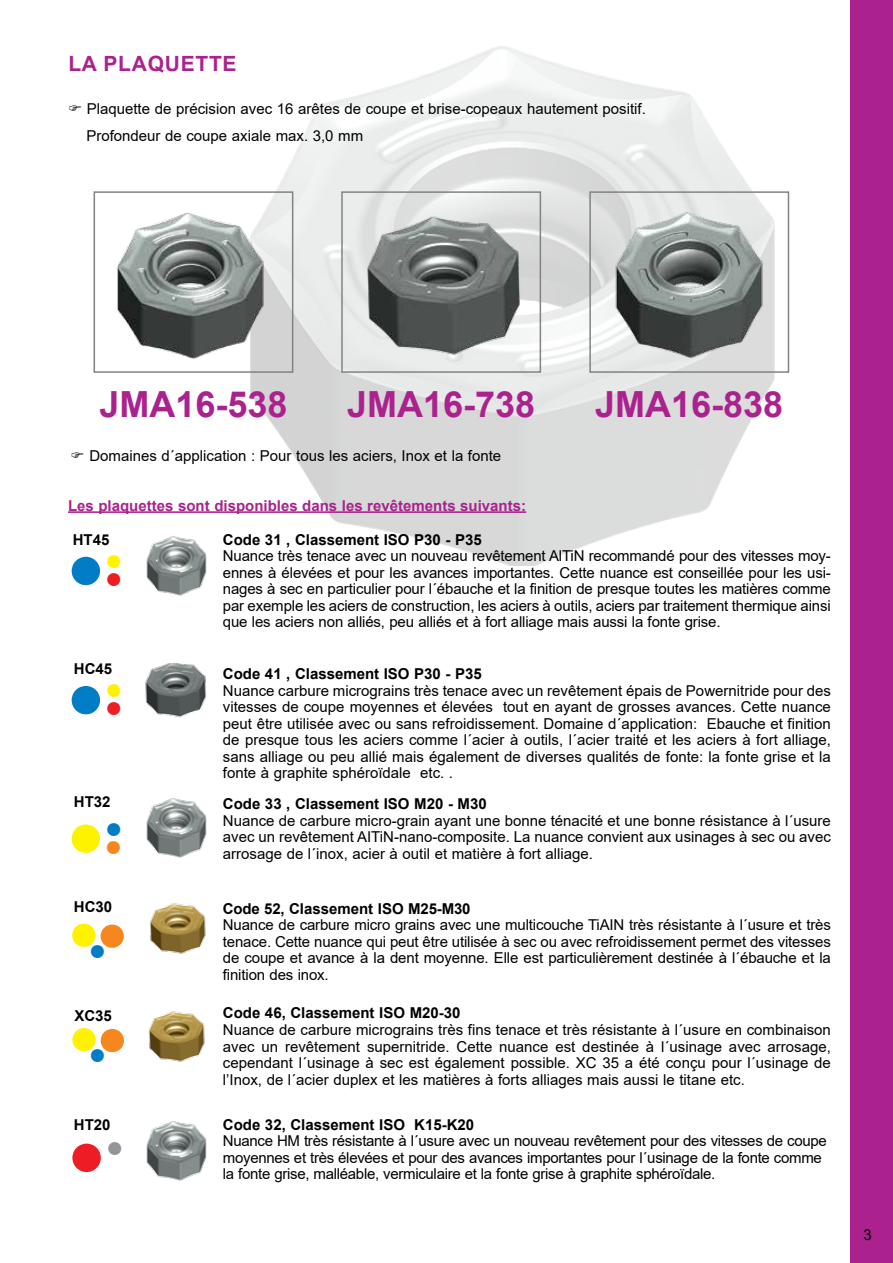
<style>
.page{position:relative;width:893px;height:1263px;background:#fff}
.page>*{position:absolute;margin:0;border:0;box-sizing:border-box;transform-origin:0 0}
.t1{font:66px "Arial";color:#007dc5}
.t2{font:66px "Arial";color:#fff200}
.t3{font:66px "Arial";color:#ed1d24}
.t4{font:54px "Arial";color:#fff200}
.t5{font:700 36px "Arial";color:#ab218e}
.t6{font:30px "Arial";color:#ed1d24}
.t7{font:30px "Arial";color:#f6871f}
.t8{font:700 21px "Arial";letter-spacing:.035em;color:#ab218e}
.t9{font:15px/16.5px "Arial";letter-spacing:-.01em;color:#000;text-align:justify}
.t10{font:700 15px "Arial";color:#000}
.t11{font:700 15px "Arial";color:#ab218e}
.s1{color:#f6871f}
</style>
<div class="page">
<div style="left:850px;top:0;width:43px;height:1263px;background:#ab218e"></div>
<img style="left:250px;top:46px;width:540px;height:519px">
<img style="left:117px;top:198px;width:165px;height:172px">
<div style="left:94px;top:191px;width:199px;height:182px;border:2px solid #808285"></div>
<img style="left:146px;top:536px;width:61px;height:60px">
<img style="left:146px;top:798px;width:61px;height:60px">
<img style="left:146px;top:1121px;width:61px;height:60px">
<img style="left:596px;top:194px;width:187px;height:176px">
<div style="left:589px;top:191px;width:200px;height:182px;border:2px solid #808285"></div>
<img style="left:354px;top:194px;width:179px;height:176px">
<div style="left:341px;top:191px;width:200px;height:182px;border:2px solid #808285"></div>
<img style="left:145px;top:663px;width:62px;height:55px">
<img style="left:149px;top:903px;width:57px;height:51px">
<img style="left:148px;top:1011px;width:57px;height:51px">
<hr style="left:68px;top:511px;width:458px;height:2px;background:#ab218e">
<h3 class="t8" style="left:68px;top:49px;width:170px">LA PLAQUETTE</h3>
<p class="t9" style="left:86px;top:96px;width:561px;line-height:27px">Plaquette de précision avec 16 arêtes de coupe et brise-copeaux hautement positif.<br>Profondeur de coupe axiale max. 3,0 mm</p>
<h3 class="t5" style="left:99px;top:378px;width:190px">JMA16-538</h3>
<h3 class="t5" style="left:347px;top:378px;width:190px">JMA16-738</h3>
<h3 class="t5" style="left:595px;top:378px;width:190px">JMA16-838</h3>
<p class="t9" style="left:89px;top:447px;width:413px">Domaines d´application : Pour tous les aciers, Inox et la fonte</p>
<p class="t11" style="left:68px;top:495px;width:460px">Les plaquettes sont disponibles dans les revêtements suivants:</p>
<p class="t10" style="left:73px;top:529px;width:38px">HT45</p>
<h1 class="t1" style="left:66px;top:521px;width:59px">●<sup>●</sup></h1>
<h3 class="t6" style="left:105px;top:557px;width:20px">●</h3>
<p class="t10" style="left:74px;top:658px;width:40px">HC45</p>
<h1 class="t1" style="left:66px;top:650px;width:59px">●<sup>●</sup></h1>
<h3 class="t6" style="left:105px;top:686px;width:20px">●</h3>
<p class="t10" style="left:74px;top:791px;width:38px">HT32</p>
<h1 class="t2" style="left:66px;top:789px;width:59px">●<sup>●</sup></h1>
<h3 class="t7" style="left:105px;top:825px;width:20px">●</h3>
<p class="t10" style="left:74px;top:896px;width:40px">HC30</p>
<h2 class="t4" style="left:68px;top:894px;width:62px">●<sub>●</sub><span class="s1">●</span></h2>
<p class="t10" style="left:74px;top:1005px;width:39px">XC35</p>
<h2 class="t4" style="left:68px;top:999px;width:62px">●<sub>●</sub><span class="s1">●</span></h2>
<p class="t10" style="left:74px;top:1114px;width:38px">HT20</p>
<h1 class="t3" style="left:67px;top:1108px;width:59px">●<sup>●</sup></h1>
<p class="t10" style="left:223px;top:529px;width:260px">Code 31 , Classement ISO P30 - P35</p>
<p class="t9" style="left:223px;top:548px;width:609px">Nuance très tenace avec un nouveau revêtement AlTiN recommandé pour des vitesses moy&shy;ennes à élevées et pour les avances importantes. Cette nuance est conseillée pour les usi&shy;nages à sec en particulier pour l´ébauche et la finition de presque toutes les matières comme par exemple les aciers de construction, les aciers à outils, aciers par traitement thermique ainsi que les aciers non alliés, peu alliés et à fort alliage mais aussi la fonte grise.</p>
<p class="t10" style="left:223px;top:663px;width:260px">Code 41 , Classement ISO P30 - P35</p>
<p class="t9" style="left:223px;top:682px;width:610px">Nuance carbure micrograins très tenace avec un revêtement épais de Powernitride pour des vitesses de coupe moyennes et élevées tout en ayant de grosses avances. Cette nuance peut être utilisée avec ou sans refroidissement. Domaine d´application: Ebauche et finition de presque tous les aciers comme l´acier à outils, l´acier traité et les aciers à fort alliage, sans alliage ou peu allié mais également de diverses qualités de fonte: la fonte grise et la fonte à graphite sphéroïdale etc. .</p>
<p class="t10" style="left:223px;top:793px;width:265px">Code 33 , Classement ISO M20 - M30</p>
<p class="t9" style="left:223px;top:812px;width:610px">Nuance de carbure micro-grain ayant une bonne ténacité et une bonne résistance à l´usure avec un revêtement AITiN-nano-composite. La nuance convient aux usinages à sec ou avec arrosage de l´inox, acier à outil et matière à fort alliage.</p>
<p class="t10" style="left:223px;top:898px;width:249px">Code 52, Classement ISO M25-M30</p>
<p class="t9" style="left:223px;top:917px;width:609px">Nuance de carbure micro grains avec une multicouche TiAIN très résistante à l´usure et très tenace. Cette nuance qui peut être utilisée à sec ou avec refroidissement permet des vitesses de coupe et avance à la dent moyenne. Elle est particulièrement destinée à l´ébauche et la finition des inox.</p>
<p class="t10" style="left:223px;top:1003px;width:239px">Code 46, Classement ISO M20-30</p>
<p class="t9" style="left:223px;top:1021px;width:610px">Nuance de carbure micrograins très fins tenace et très résistante à l´usure en combinaison avec un revêtement supernitride. Cette nuance est destinée à l´usinage avec arrosage, cependant l´usinage à sec est également possible. XC 35 a été conçu pour l´usinage de l’Inox, de l´acier duplex et les matières à forts alliages mais aussi le titane etc.</p>
<p class="t10" style="left:223px;top:1114px;width:253px">Code 32, Classement ISO K15-K20</p>
<p class="t9" style="left:223px;top:1132px;width:605px;text-align:left">Nuance HM très résistante à l´usure avec un nouveau revêtement pour des vitesses de coupe moyennes et très élevées et pour des avances importantes pour l´usinage de la fonte comme la fonte grise, malléable, vermiculaire et la fonte grise à graphite sphéroïdale.</p>
<p class="t9" style="left:863px;top:1226px;width:10px">3</p>
</div>
